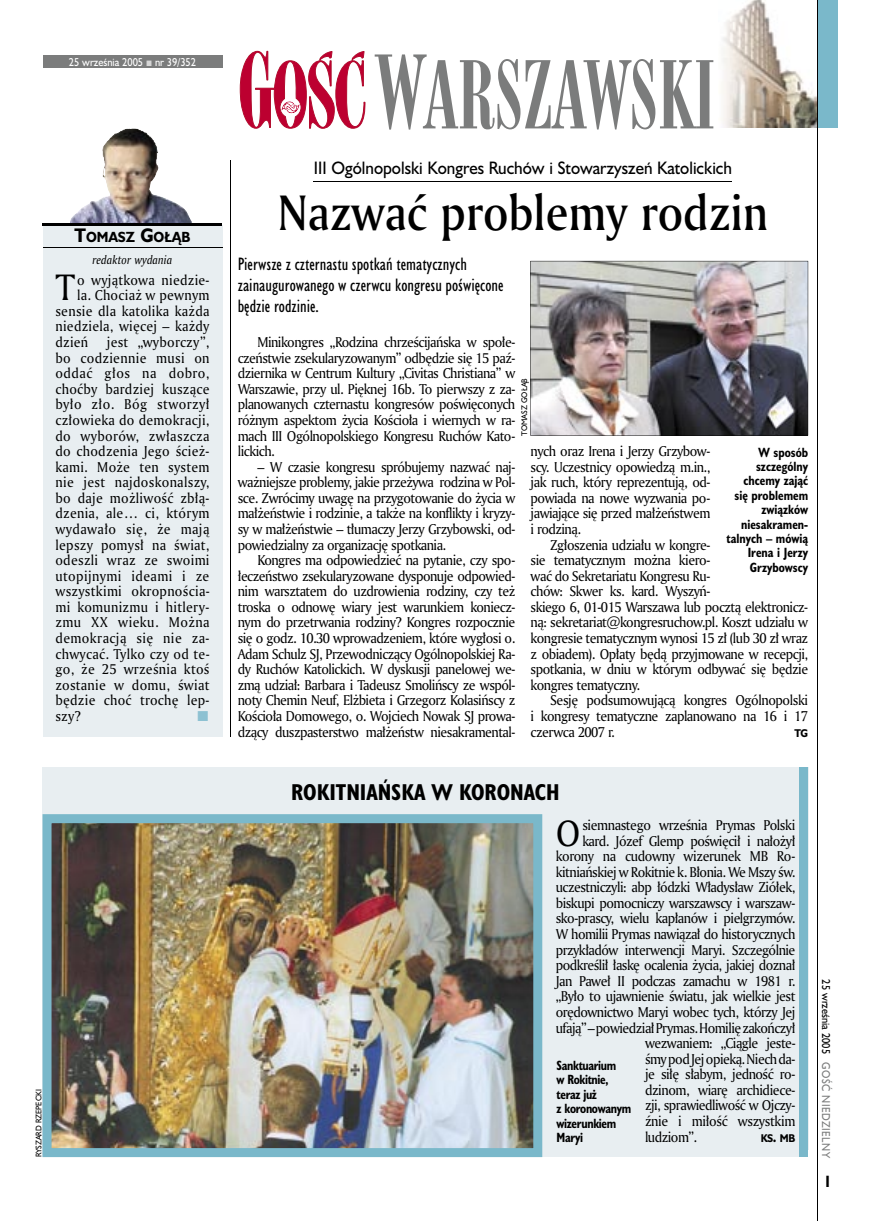
<style>
.page{position:relative;width:872px;height:1221px;background:#fff}
.page>*{position:absolute;margin:0;border:0;box-sizing:border-box;transform-origin:0 0}
.t1{font:90px "Modern 735 PL";letter-spacing:.01em;color:#7b7c7c;scale:.9 1}
.t2{font:48px "Amerigo Md PL";color:#000;scale:.9 1}
.t3{font:35.55px "Amerigo PL";color:#000;scale:.94 1}
.t4{font:700 21px "Humanst 521 Cn PL";color:#000}
.t5{font:16.5px/21px "Humanst 521 Cn PL";color:#000}
.t6{font:16.5px "Humanst 521 PL";color:#000;scale:.94 1}
.t7{font:700 15px "Humanst 521 Cn PL";color:#000;scale:.94 1}
.t8{font:13.8px/15.6px "Amerigo PL";letter-spacing:-.04em;color:#000;text-align:justify;scale:.94 1}
.t9{font:13.8px "Amerigo PL";letter-spacing:.02em;color:#000;scale:.94 1}
.t10{font:700 13.5px "Humanst 521 PL";color:#000;scale:.9 1}
.t11{font:700 12.3px/14.4px "Humanst 521 Cn PL";color:#000;text-align:right;scale:.94 1}
.t12{font:700 12.3px/14.4px "Humanst 521 Cn PL";letter-spacing:-.03em;color:#000;scale:.94 1}
.t13{font:italic 11.7px "Amerigo PL";color:#000;scale:.94 1}
.t14{font:10.5px "Humanst 521 PL";color:#fff;scale:.9 1}
.t15{font:10.5px "Humanst 521 PL";letter-spacing:.05em;color:#7b7c7c;scale:.9 1}
.t16{font:10.5px "Humanst 521 PL";color:#000;scale:.9 1}
.t17{font:700 10.35px "Humanst 521 PL";color:#000;scale:.9 1}
.t18{font:7.5px "Humanst 521 PL";color:#000;scale:.94 1}
.s1{font-size:18px}
.s2{font-size:97.5px}
.s3{font-size:13.8px}
</style>
<div class="page">
<div style="left:43px;top:225px;width:179px;height:511px;background:#e8eef1"></div>
<hr style="left:230px;top:160px;width:1px;height:576px;background:#000">
<img style="left:721px;top:0;width:96px;height:128px">
<svg style="left:240px;top:51px;width:125px;height:78px"></svg>
<div style="left:43px;top:55px;width:179px;height:13px;background:#7b7c7c"></div>
<div style="left:818px;top:0;width:19px;height:128px;background:#7ab8ca"></div>
<hr style="left:817px;top:0;width:1px;height:1220px;background:#000">
<div style="left:43px;top:767px;width:765px;height:383px;background:#e8eef1"></div>
<img style="left:43px;top:814px;width:499px;height:342px">
<div style="left:799px;top:767px;width:9px;height:389px;background:#7ab8ca"></div>
<img style="left:70px;top:128px;width:122px;height:95px">
<hr style="left:43px;top:223px;width:179px;height:1px;background:#000">
<hr style="left:43px;top:225px;width:179px;height:1px;background:#000">
<hr style="left:43px;top:247px;width:179px;height:1px;background:#000">
<img style="left:530px;top:261px;width:278px;height:174px">
<hr style="left:314px;top:181px;width:418px;height:1px;background:#000">
<p class="t14" style="left:69px;top:55px;width:143px">25 września 2005 nr 39/352</p>
<p class="t10" style="left:75px;top:228px;width:130px"><span class="s1">T</span>OMASZ <span class="s1">G</span>OŁĄB</p>
<p class="t13" style="left:93px;top:251px;width:86px">redaktor wydania</p>
<h3 class="t3" style="left:55px;top:264px;width:22px">T</h3>
<p class="t9" style="left:77px;top:270px;width:142px">o wyjątkowa niedzie-</p>
<p class="t9" style="left:77px;top:286px;width:142px">la. Chociaż w pewnym</p>
<p class="t9" style="left:55px;top:302px;width:165px">sensie dla katolika każda</p>
<p class="t9" style="left:55px;top:317px;width:165px">niedziela, więcej – każdy</p>
<p class="t8" style="left:55px;top:334px;width:36px">dzień</p>
<p class="t8" style="left:55px;top:334px;width:165px;text-indent:51px">jest „wyborczy”, bo codziennie musi on oddać głos na dobro, choćby bardziej kuszące było zło. Bóg stworzył człowieka do demokracji, do wyborów, zwłaszcza do chodzenia Jego ścież&shy;kami. Może ten system nie jest najdoskonalszy, bo daje możliwość zbłą&shy;dzenia, ale… ci, którym wydawało się, że mają lepszy pomysł na świat, odeszli wraz ze swoimi utopijnymi ideami i ze wszystkimi okropnościa&shy;mi komunizmu i hitlery&shy;zmu XX wieku. Można demokracją się nie za&shy;chwycać. Tylko czy od te&shy;go, że 25 września ktoś zostanie w domu, świat będzie choć trochę lep&shy;szy?</p>
<p class="t18" style="left:33px;top:1157px;width:74px;rotate:-90deg">RYSZARD RZEPECKI</p>
<h1 class="t1" style="left:376px;top:40px;width:379px"><span class="s2">W</span>ARSZAWSKI</h1>
<p class="t6" style="left:314px;top:157px;width:446px">III Ogólnopolski Kongres Ruchów i Stowarzyszeń Katolickich</p>
<h2 class="t2" style="left:278px;top:181px;width:546px">Nazwać problemy rodzin</h2>
<p class="t5" style="left:238px;top:253px;width:267px">Pierwsze z czternastu spotkań tematycznych zainaugurowanego w czerwcu kongresu poświęcone będzie rodzinie.</p>
<p class="t8" style="left:238px;top:334px;width:297px;text-indent:20px">Minikongres „Rodzina chrześcijańska w społe&shy;czeństwie zsekularyzowanym” odbędzie się 15 paź&shy;dziernika w Centrum Kultury „Civitas Christiana” w Warszawie, przy ul. Pięknej 16b. To pierwszy z za&shy;planowanych czternastu kongresów poświęconych różnym aspektom życia Kościoła i wiernych w ra&shy;mach III Ogólnopolskiego Kongresu Ruchów Kato&shy;lickich.</p>
<p class="t8" style="left:238px;top:458px;width:297px;text-indent:20px">– W czasie kongresu spróbujemy nazwać naj&shy;ważniejsze problemy, jakie przeżywa rodzina w Pol&shy;sce. Zwrócimy uwagę na przygotowanie do życia w małżeństwie i rodzinie, a także na konflikty i kryzy&shy;sy w małżeństwie – tłumaczy Jerzy Grzybowski, od&shy;powiedzialny za organizację spotkania.</p>
<p class="t8" style="left:238px;top:552px;width:297px;text-indent:20px">Kongres ma odpowiedzieć na pytanie, czy spo&shy;łeczeństwo zsekularyzowane dysponuje odpowied&shy;nim warsztatem do uzdrowienia rodziny, czy też troska o odnowę wiary jest warunkiem koniecz&shy;nym do przetrwania rodziny? Kongres rozpocznie się o godz. 10.30 wprowadzeniem, które wygłosi o.<br>Adam Schulz SJ, Przewodniczący Ogólnopolskiej Ra&shy;dy Ruchów Katolickich. W dyskusji panelowej we&shy;zmą udział: Barbara i Tadeusz Smolińscy ze wspól&shy;noty Chemin Neuf, Elżbieta i Grzegorz Kolasińscy z Kościoła Domowego, o. Wojciech Nowak SJ prowa&shy;dzący duszpasterstwo małżeństw niesakramental-</p>
<p class="t18" style="left:519px;top:436px;width:63px;rotate:-90deg">TOMASZ GOŁĄB</p>
<p class="t8" style="left:530px;top:443px;width:193px">nych oraz Irena i Jerzy Grzybow&shy;scy. Uczestnicy opowiedzą m.in., jak ruch, który reprezentują, od&shy;powiada na nowe wyzwania po&shy;jawiające się przed małżeństwem i rodziną.</p>
<p class="t8" style="left:530px;top:536px;width:297px;text-align:left;text-indent:20px">Zgłoszenia udziału w kongre-<br>sie tematycznym można kiero-<br>wać do Sekretariatu Kongresu Ru-<br>chów: Skwer ks. kard. Wyszyń-<br>skiego 6, 01-015 Warszawa lub pocztą elektronicz&shy;ną: sekretariat@kongresruchow.pl. Koszt udziału w kongresie tematycznym wynosi 15 zł (lub 30 zł wraz z obiadem). Opłaty będą przyjmowane w recepcji, spotkania, w dniu w którym odbywać się będzie kongres tematyczny.</p>
<p class="t8" style="left:530px;top:692px;width:297px;text-indent:20px">Sesję podsumowującą kongres Ogólnopolski i kongresy tematyczne zaplanowano na 16 i 17 czerwca 2007 r.</p>
<p class="t11" style="left:726px;top:444px;width:88px">W sposób szczególny chcemy zająć<br>się problemem związków niesakramen&shy;talnych – mówią<br>Irena i Jerzy<br>Grzybowscy</p>
<p class="t17" style="left:794px;top:725px;width:17px">TG</p>
<h3 class="t4" style="left:291px;top:777px;width:270px">ROKITNIAŃSKA W KORONACH</h3>
<h3 class="t3" style="left:556px;top:809px;width:28px">O</h3>
<p class="t8" style="left:582px;top:816px;width:228px">siemnastego września Prymas Polski</p>
<p class="t8" style="left:582px;top:832px;width:228px">kard. Józef Glemp poświęcił i nałożył</p>
<p class="t8" style="left:556px;top:848px;width:256px">korony na cudowny wizerunek MB Ro-</p>
<p class="t8" style="left:556px;top:863px;width:256px">kitniańskiej w Rokitnie k. Błonia. We Mszy św.</p>
<p class="t8" style="left:556px;top:879px;width:256px">uczestniczyli: abp łódzki Władysław Ziółek,</p>
<p class="t8" style="left:556px;top:894px;width:256px">biskupi pomocniczy warszawscy i warszaw-</p>
<p class="t8" style="left:556px;top:910px;width:256px">sko-prascy, wielu kapłanów i pielgrzymów.</p>
<p class="t8" style="left:556px;top:925px;width:256px">W homilii Prymas nawiązał do historycznych</p>
<p class="t8" style="left:556px;top:941px;width:256px">przykładów interwencji Maryi. Szczególnie</p>
<p class="t8" style="left:556px;top:957px;width:256px">podkreślił łaskę ocalenia życia, jakiej doznał</p>
<p class="t8" style="left:556px;top:972px;width:256px">Jan Paweł II podczas zamachu w 1981 r.</p>
<p class="t8" style="left:556px;top:988px;width:256px">„Było to ujawnienie światu, jak wielkie jest</p>
<p class="t8" style="left:556px;top:1003px;width:256px">orędownictwo Maryi wobec tych, którzy Jej</p>
<p class="t8" style="left:556px;top:1019px;width:256px">ufają” – powiedział Prymas. Homilię zakończył</p>
<p class="t8" style="left:645px;top:1034px;width:162px">wezwaniem: „Ciągle jeste-</p>
<p class="t8" style="left:645px;top:1050px;width:161px">śmy pod Jej opieką. Niech da-</p>
<p class="t8" style="left:645px;top:1066px;width:161px">je siłę słabym, jedność ro-</p>
<p class="t8" style="left:645px;top:1081px;width:161px">dzinom, wiarę archidiece-</p>
<p class="t8" style="left:645px;top:1097px;width:161px">zji, sprawiedliwość w Ojczy-</p>
<p class="t8" style="left:645px;top:1112px;width:161px">źnie i miłość wszystkim</p>
<p class="t8" style="left:645px;top:1128px;width:57px">ludziom”.</p>
<p class="t17" style="left:761px;top:1130px;width:40px">KS<span class="s3">.</span> MB</p>
<p class="t12" style="left:556px;top:1057px;width:81px">Sanktuarium<br>w Rokitnie, teraz już<br>z koronowanym wizerunkiem<br>Maryi</p>
<p class="t16" style="left:833px;top:979px;width:84px;rotate:90deg">25 września 2005</p>
<p class="t15" style="left:833px;top:1062px;width:108px;rotate:90deg">GOŚĆ NIEDZIELNY</p>
<p class="t7" style="left:825px;top:1171px;width:6px">I</p>
</div>
